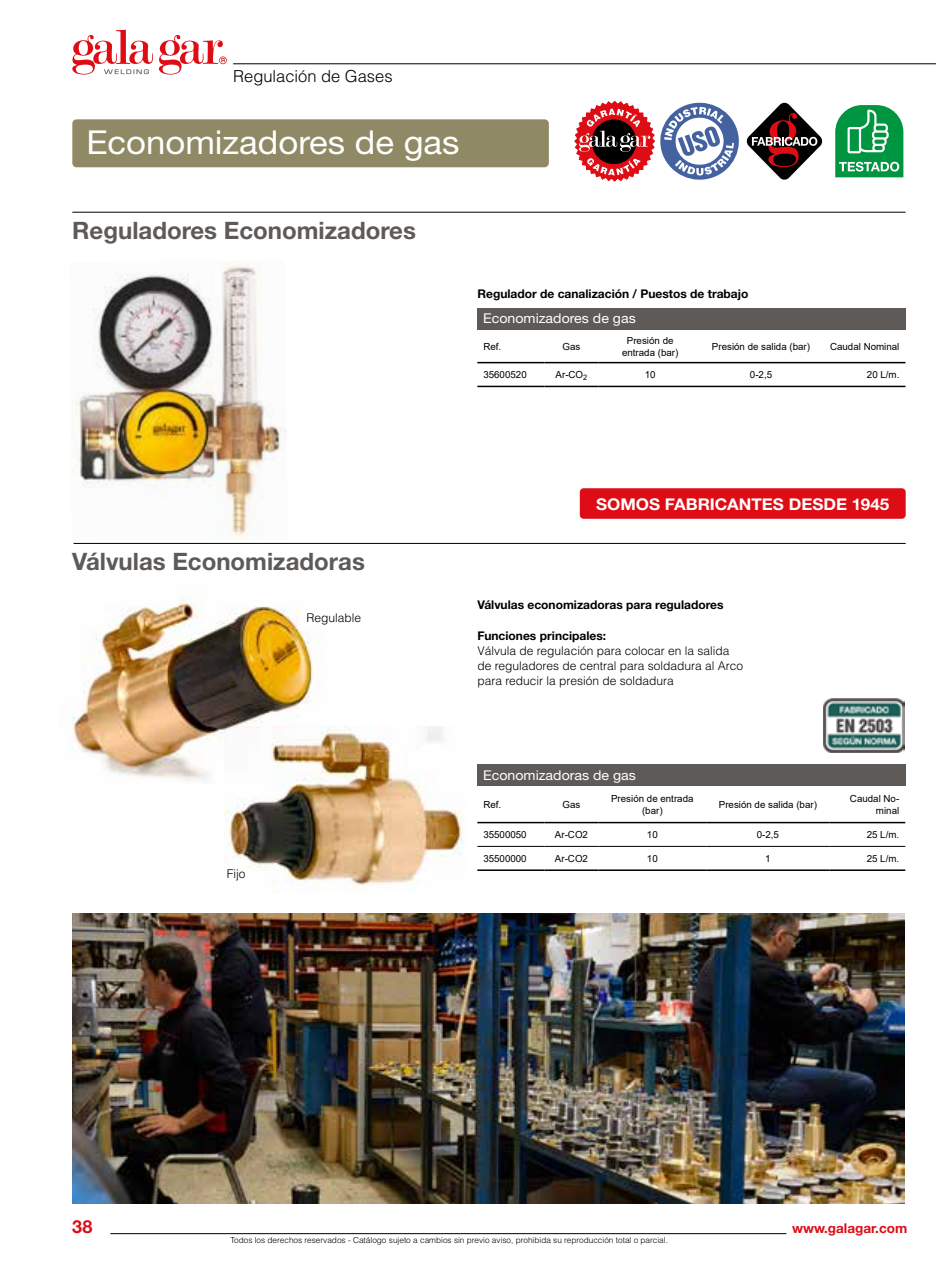
<style>
.page{position:relative;width:936px;height:1263px;background:#fff}
.page>*{position:absolute;margin:0;border:0;box-sizing:border-box;transform-origin:0 0}
.t1{font:33px "Helvetica Neue CE";color:#fff;scale:1.05 1}
.t2{font:700 24px "Helvetica Neue CE";color:#5d5a58}
.t3{font:700 18px "Helvetica Neue CE";color:#de0c15}
.t4{font:300 16.5px "Helvetica";color:#000}
.t5{font:700 16.2px "Helvetica Neue CE";color:#fff;scale:1.05 1}
.t6{font:13.5px "Helvetica Neue CE";color:#fff;scale:1.05 1}
.t7{font:700 13.5px "Helvetica Neue CE";color:#de0c15}
.t8{font:300 12px/15px "Helvetica";color:#000}
.t9{font:700 12px "Helvetica Neue CE";color:#000}
.t10{font:9.75px/11.7px "Arial";color:#000;text-align:center}
.t11{font:300 8.25px "Helvetica";color:#000}
</style>
<div class="page">
<hr style="left:233px;top:64px;width:702px;height:1px;background:#000">
<hr style="left:110px;top:1233px;width:676px;height:1px;background:#000">
<svg style="left:72px;top:30px;width:155px;height:45px"></svg>
<img style="left:71px;top:596px;width:253px;height:185px">
<img style="left:71px;top:261px;width:216px;height:277px">
<img style="left:224px;top:727px;width:240px;height:165px">
<hr style="left:477px;top:362px;width:67px;height:1px;background:#000">
<hr style="left:598px;top:362px;width:104px;height:1px;background:#000">
<hr style="left:702px;top:362px;width:118px;height:1px;background:#000">
<hr style="left:820px;top:362px;width:85px;height:1px;background:#000">
<hr style="left:477px;top:386px;width:67px;height:1px;background:#000">
<hr style="left:544px;top:386px;width:54px;height:1px;background:#000">
<hr style="left:598px;top:386px;width:104px;height:1px;background:#000">
<hr style="left:702px;top:386px;width:118px;height:1px;background:#000">
<hr style="left:820px;top:386px;width:85px;height:1px;background:#000">
<hr style="left:544px;top:362px;width:54px;height:1px;background:#000">
<div style="left:477px;top:308px;width:429px;height:21px;background:#5d5a58"></div>
<hr style="left:477px;top:822px;width:67px;height:1px;background:#000">
<hr style="left:598px;top:822px;width:108px;height:1px;background:#000">
<hr style="left:706px;top:822px;width:123px;height:1px;background:#000">
<hr style="left:829px;top:822px;width:76px;height:1px;background:#000">
<hr style="left:477px;top:869px;width:67px;height:2px;background:#000">
<hr style="left:544px;top:869px;width:54px;height:2px;background:#000">
<hr style="left:598px;top:869px;width:108px;height:2px;background:#000">
<hr style="left:706px;top:869px;width:123px;height:2px;background:#000">
<hr style="left:829px;top:869px;width:76px;height:2px;background:#000">
<hr style="left:477px;top:846px;width:67px;height:1px;background:#000">
<hr style="left:544px;top:846px;width:54px;height:1px;background:#000">
<hr style="left:598px;top:846px;width:108px;height:1px;background:#000">
<hr style="left:706px;top:846px;width:123px;height:1px;background:#000">
<hr style="left:829px;top:846px;width:76px;height:1px;background:#000">
<hr style="left:544px;top:822px;width:54px;height:1px;background:#000">
<div style="left:477px;top:765px;width:429px;height:21px;background:#5d5a58"></div>
<hr style="left:72px;top:212px;width:833px;height:1px;background:#000">
<img style="left:823px;top:699px;width:81px;height:54px">
<hr style="left:73px;top:543px;width:832px;height:1px;background:#000">
<div style="left:72px;top:119px;width:477px;height:48px;background:#908965;border-radius:4px"></div>
<svg style="left:835px;top:105px;width:68px;height:72px"></svg>
<svg style="left:574px;top:101px;width:248px;height:81px"></svg>
<div style="left:579px;top:488px;width:326px;height:31px;background:#de0c15;border-radius:4px"></div>
<img style="left:73px;top:914px;width:831px;height:289px">
<h3 class="t4" style="left:233px;top:66px;width:161px">Regulación de Gases</h3>
<h1 class="t1" style="left:86px;top:123px;width:357px">Economizadores de gas</h1>
<h2 class="t2" style="left:72px;top:216px;width:345px">Reguladores Economizadores</h2>
<h2 class="t2" style="left:72px;top:547px;width:294px">Válvulas Economizadoras</h2>
<p class="t8" style="left:306px;top:610px;width:56px">Regulable</p>
<p class="t8" style="left:227px;top:866px;width:20px">Fijo</p>
<p class="t9" style="left:477px;top:286px;width:272px">Regulador de canalización / Puestos de trabajo</p>
<h3 class="t6" style="left:483px;top:310px;width:147px">Economizadores de gas</h3>
<p class="t10" style="left:483px;top:341px;width:19px">Ref.</p>
<p class="t10" style="left:562px;top:341px;width:19px">Gas</p>
<p class="t10" style="left:622px;top:335px;width:58px">Presión de entrada (bar)</p>
<p class="t10" style="left:712px;top:341px;width:100px">Presión de salida (bar)</p>
<p class="t10" style="left:830px;top:341px;width:71px">Caudal Nominal</p>
<p class="t10" style="left:483px;top:369px;width:45px">35600520</p>
<p class="t10" style="left:555px;top:369px;width:33px">Ar-CO<sub>2</sub></p>
<p class="t10" style="left:644px;top:369px;width:12px">10</p>
<p class="t10" style="left:749px;top:369px;width:24px">0-2,5</p>
<p class="t10" style="left:866px;top:369px;width:34px">20 L/m.</p>
<h3 class="t5" style="left:596px;top:494px;width:281px">SOMOS FABRICANTES DESDE 1945</h3>
<p class="t9" style="left:477px;top:597px;width:247px">Válvulas economizadoras para reguladores</p>
<p class="t9" style="left:477px;top:628px;width:130px">Funciones principales:</p>
<p class="t8" style="left:477px;top:643px;width:267px">Válvula de regulación para colocar en la salida de reguladores de central para soldadura al Arco para reducir la presión de soldadura</p>
<h3 class="t6" style="left:483px;top:767px;width:147px">Economizadoras de gas</h3>
<p class="t10" style="left:483px;top:799px;width:19px">Ref.</p>
<p class="t10" style="left:562px;top:799px;width:19px">Gas</p>
<p class="t10" style="left:611px;top:793px;width:84px">Presión de entrada (bar)</p>
<p class="t10" style="left:718px;top:799px;width:100px">Presión de salida (bar)</p>
<p class="t10" style="left:849px;top:793px;width:51px;text-align:right">Caudal No&shy;minal</p>
<p class="t10" style="left:483px;top:829px;width:45px">35500050</p>
<p class="t10" style="left:555px;top:829px;width:35px">Ar-CO2</p>
<p class="t10" style="left:647px;top:829px;width:12px">10</p>
<p class="t10" style="left:756px;top:829px;width:24px">0-2,5</p>
<p class="t10" style="left:866px;top:829px;width:34px">25 L/m.</p>
<p class="t10" style="left:483px;top:852px;width:45px">35500000</p>
<p class="t10" style="left:555px;top:852px;width:35px">Ar-CO2</p>
<p class="t10" style="left:647px;top:852px;width:12px">10</p>
<p class="t10" style="left:765px;top:852px;width:7px">1</p>
<p class="t10" style="left:866px;top:852px;width:34px">25 L/m.</p>
<h3 class="t3" style="left:72px;top:1215px;width:22px">38</h3>
<h3 class="t7" style="left:792px;top:1220px;width:117px">www.galagar.com</h3>
<p class="t11" style="left:230px;top:1235px;width:439px">Todos los derechos reservados - Catálogo sujeto a cambios sin previo aviso, prohibida su reproducción total o parcial.</p>
</div>
